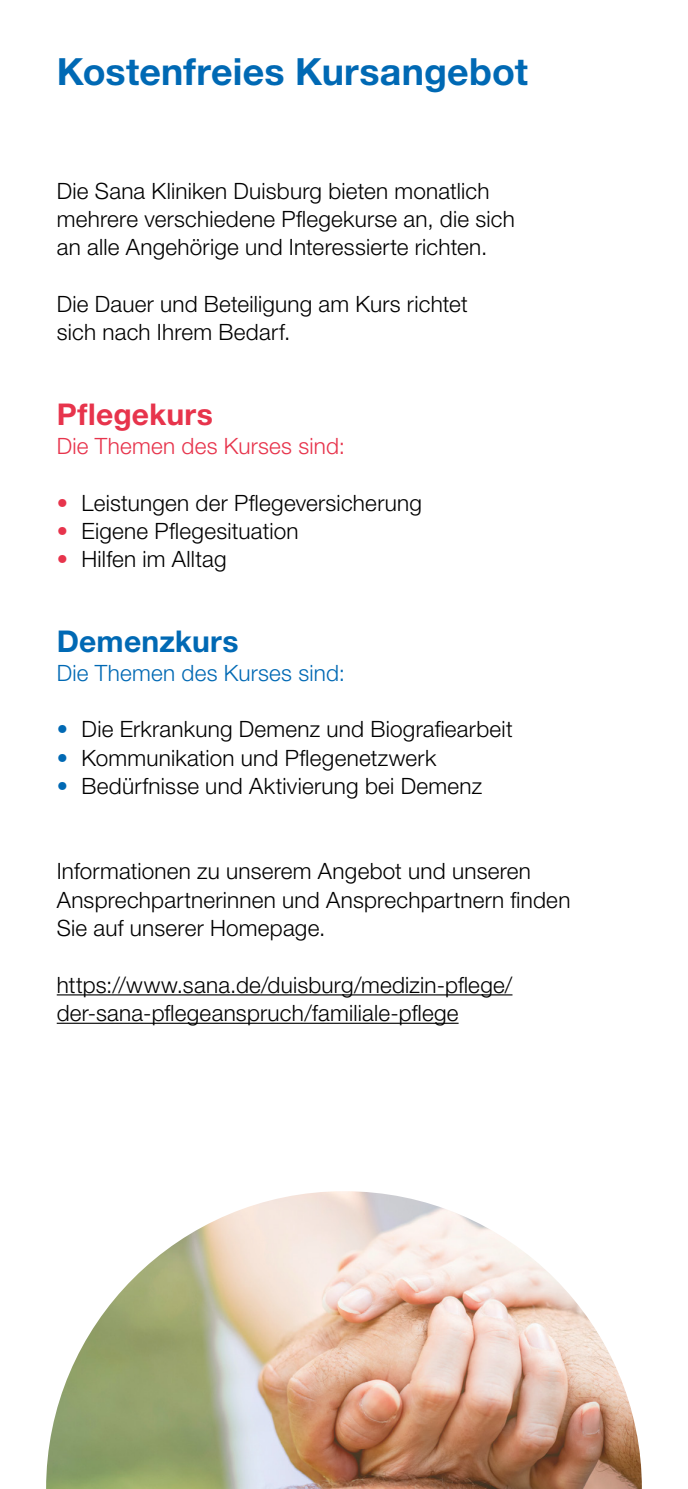
<style>
.page{position:relative;width:688px;height:1489px;background:#fff}
.page>*{position:absolute;margin:0;border:0;box-sizing:border-box;transform-origin:0 0}
.t1{font:700 37.5px "Helvetica Neue LT Pro";letter-spacing:.005em;color:#0069b4}
.t2{font:700 30px "Helvetica Neue LT Pro";letter-spacing:.005em;color:#e7344c}
.t3{font:700 30px "Helvetica Neue LT Pro";letter-spacing:.005em;color:#0069b4}
.t4{font:300 22.5px/28.2px "Helvetica Neue LT Pro";letter-spacing:.01em;color:#000}
.t5{font:300 22.5px "Helvetica Neue LT Pro";letter-spacing:.01em;color:#e7344c}
.t6{font:300 22.5px "Helvetica Neue LT Pro";letter-spacing:.01em;color:#0069b4}
.s1{color:#e7344c}
.s2{color:#0069b4}
</style>
<div class="page">
<img style="left:46px;top:1191px;width:595px;height:297px">
<hr style="left:57px;top:994px;width:455px;height:1px;background:#000">
<hr style="left:57px;top:1022px;width:401px;height:1px;background:#000">
<h1 class="t1" style="left:57px;top:48px;width:472px">Kostenfreies Kursangebot</h1>
<p class="t4" style="left:57px;top:176px;width:459px">Die Sana Kliniken Duisburg bieten monatlich mehrere verschiedene Pflegekurse an, die sich an alle Angehörige und Interessierte richten.</p>
<p class="t4" style="left:57px;top:289px;width:412px">Die Dauer und Beteiligung am Kurs richtet sich nach Ihrem Bedarf.</p>
<h2 class="t2" style="left:57px;top:396px;width:157px">Pflegekurs</h2>
<p class="t5" style="left:57px;top:432px;width:289px">Die Themen des Kurses sind:</p>
<p class="t4" style="left:57px;top:488px;width:366px"><span class="s1">•</span> Leistungen der Pflegeversicherung</p>
<p class="t4" style="left:57px;top:516px;width:243px"><span class="s1">•</span> Eigene Pflegesituation</p>
<p class="t4" style="left:57px;top:544px;width:171px"><span class="s1">•</span> Hilfen im Alltag</p>
<h2 class="t3" style="left:57px;top:623px;width:183px">Demenzkurs</h2>
<p class="t6" style="left:57px;top:659px;width:289px">Die Themen des Kurses sind:</p>
<p class="t4" style="left:57px;top:714px;width:457px"><span class="s2">•</span> Die Erkrankung Demenz und Biografiearbeit</p>
<p class="t4" style="left:57px;top:743px;width:381px"><span class="s2">•</span> Kommunikation und Pflegenetzwerk</p>
<p class="t4" style="left:57px;top:771px;width:427px"><span class="s2">•</span> Bedürfnisse und Aktivierung bei Demenz</p>
<p class="t4" style="left:57px;top:856px;width:515px">Informationen zu unserem Angebot und unseren<br>Ansprechpartnerinnen und Ansprechpartnern finden<br>Sie auf unserer Homepage.</p>
<p class="t4" style="left:57px;top:970px;width:457px">https://www.sana.de/duisburg/medizin-pflege/ der-sana-pflegeanspruch/familiale-pflege</p>
</div>
